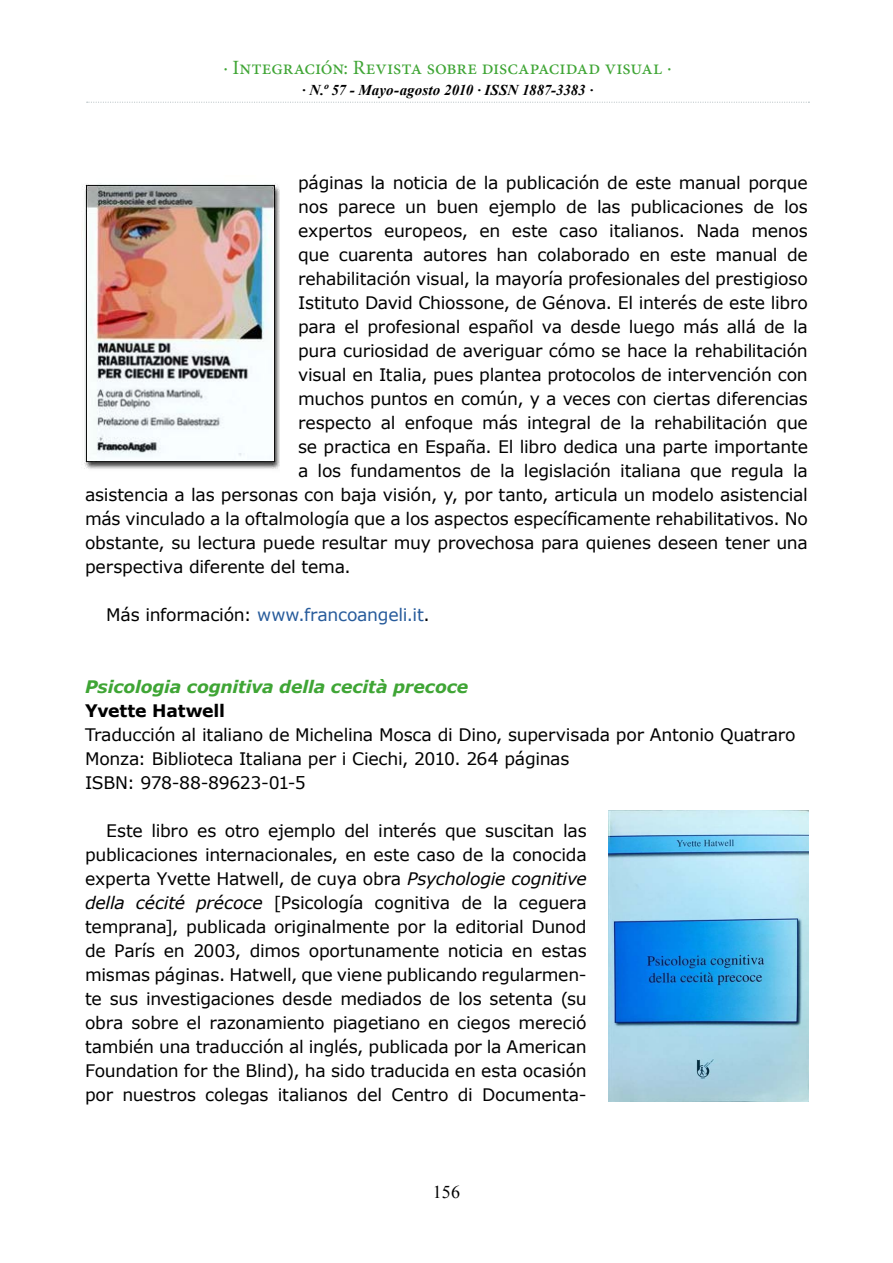
<style>
.page{position:relative;width:893px;height:1263px;background:#fff}
.page>*{position:absolute;margin:0;border:0;box-sizing:border-box;transform-origin:0 0}
.t1{font:20.25px "Minion Pro";letter-spacing:-.01em;color:#3fa535}
.t2{font:18px "Times New Roman";color:#000}
.t3{font:17.25px/24px "Verdana";letter-spacing:-.015em;color:#000;text-align:justify}
.t4{font:italic 700 17.25px "Verdana";letter-spacing:-.01em;color:#3fa535}
.t5{font:17.25px "Verdana";letter-spacing:-.015em;color:#275b9b}
.t6{font:700 17.25px "Verdana";letter-spacing:-.015em;color:#000}
.t7{font:italic 700 15px "Times New Roman";color:#000}
.s1{color:#000}
.s2{font-style:italic}
</style>
<div class="page">
<svg style="left:87px;top:102px;width:722px;height:1px"></svg>
<img style="left:82px;top:183px;width:197px;height:286px">
<img style="left:609px;top:810px;width:199px;height:291px">
<p class="t1" style="left:223px;top:54px;width:450px">· Integración: Revista sobre discapacidad visual ·</p>
<p class="t7" style="left:302px;top:80px;width:293px">· N.º 57 - Mayo-agosto 2010 · ISSN 1887-3383 ·</p>
<p class="t3" style="left:298px;top:170px;width:511px">páginas la noticia de la publicación de este manual porque</p>
<p class="t3" style="left:298px;top:194px;width:511px">nos parece un buen ejemplo de las publicaciones de los</p>
<p class="t3" style="left:298px;top:218px;width:511px">expertos europeos, en este caso italianos. Nada menos</p>
<p class="t3" style="left:298px;top:242px;width:511px">que cuarenta autores han colaborado en este manual de</p>
<p class="t3" style="left:298px;top:266px;width:511px">rehabilitación visual, la mayoría profesionales del prestigioso</p>
<p class="t3" style="left:298px;top:290px;width:511px">Istituto David Chiossone, de Génova. El interés de este libro</p>
<p class="t3" style="left:298px;top:314px;width:511px">para el profesional español va desde luego más allá de la</p>
<p class="t3" style="left:298px;top:338px;width:511px">pura curiosidad de averiguar cómo se hace la rehabilitación</p>
<p class="t3" style="left:298px;top:362px;width:511px">visual en Italia, pues plantea protocolos de intervención con</p>
<p class="t3" style="left:298px;top:386px;width:511px">muchos puntos en común, y a veces con ciertas diferencias</p>
<p class="t3" style="left:298px;top:410px;width:511px">respecto al enfoque más integral de la rehabilitación que</p>
<p class="t3" style="left:298px;top:434px;width:511px">se practica en España. El libro dedica una parte importante</p>
<p class="t3" style="left:298px;top:458px;width:511px">a los fundamentos de la legislación italiana que regula la</p>
<p class="t3" style="left:85px;top:482px;width:724px">asistencia a las personas con baja visión, y, por tanto, articula un modelo asistencial</p>
<p class="t3" style="left:85px;top:506px;width:724px">más vinculado a la oftalmología que a los aspectos específicamente rehabilitativos. No</p>
<p class="t3" style="left:85px;top:530px;width:724px">obstante, su lectura puede resultar muy provechosa para quienes deseen tener una</p>
<p class="t3" style="left:85px;top:554px;width:267px">perspectiva diferente del tema.</p>
<p class="t5" style="left:106px;top:604px;width:325px"><span class="s1">Más información:</span> www.francoangeli.it<span class="s1">.</span></p>
<h2 class="t4" style="left:85px;top:676px;width:385px">Psicologia cognitiva della cecità precoce</h2>
<p class="t6" style="left:85px;top:700px;width:142px">Yvette Hatwell</p>
<p class="t3" style="left:85px;top:722px;width:712px">Traducción al italiano de Michelina Mosca di Dino, supervisada por Antonio Quatraro</p>
<p class="t3" style="left:85px;top:746px;width:486px">Monza: Biblioteca Italiana per i Ciechi, 2010. 264 páginas</p>
<p class="t3" style="left:85px;top:770px;width:222px">ISBN: 978-88-89623-01-5</p>
<p class="t3" style="left:85px;top:818px;width:503px;text-indent:21px">Este libro es otro ejemplo del interés que suscitan las publicaciones internacionales, en este caso de la conocida experta Yvette Hatwell, de cuya obra <span class="s2">Psychologie cognitive della cécité précoce</span> [Psicología cognitiva de la ceguera temprana], publicada originalmente por la editorial Dunod de París en 2003, dimos oportunamente noticia en estas mismas páginas. Hatwell, que viene publicando regularmen&shy;te sus investigaciones desde mediados de los setenta (su obra sobre el razonamiento piagetiano en ciegos mereció también una traducción al inglés, publicada por la American Foundation for the Blind), ha sido traducida en esta ocasión por nuestros colegas italianos del Centro di Documenta-</p>
<p class="t2" style="left:433px;top:1179px;width:28px">156</p>
</div>
